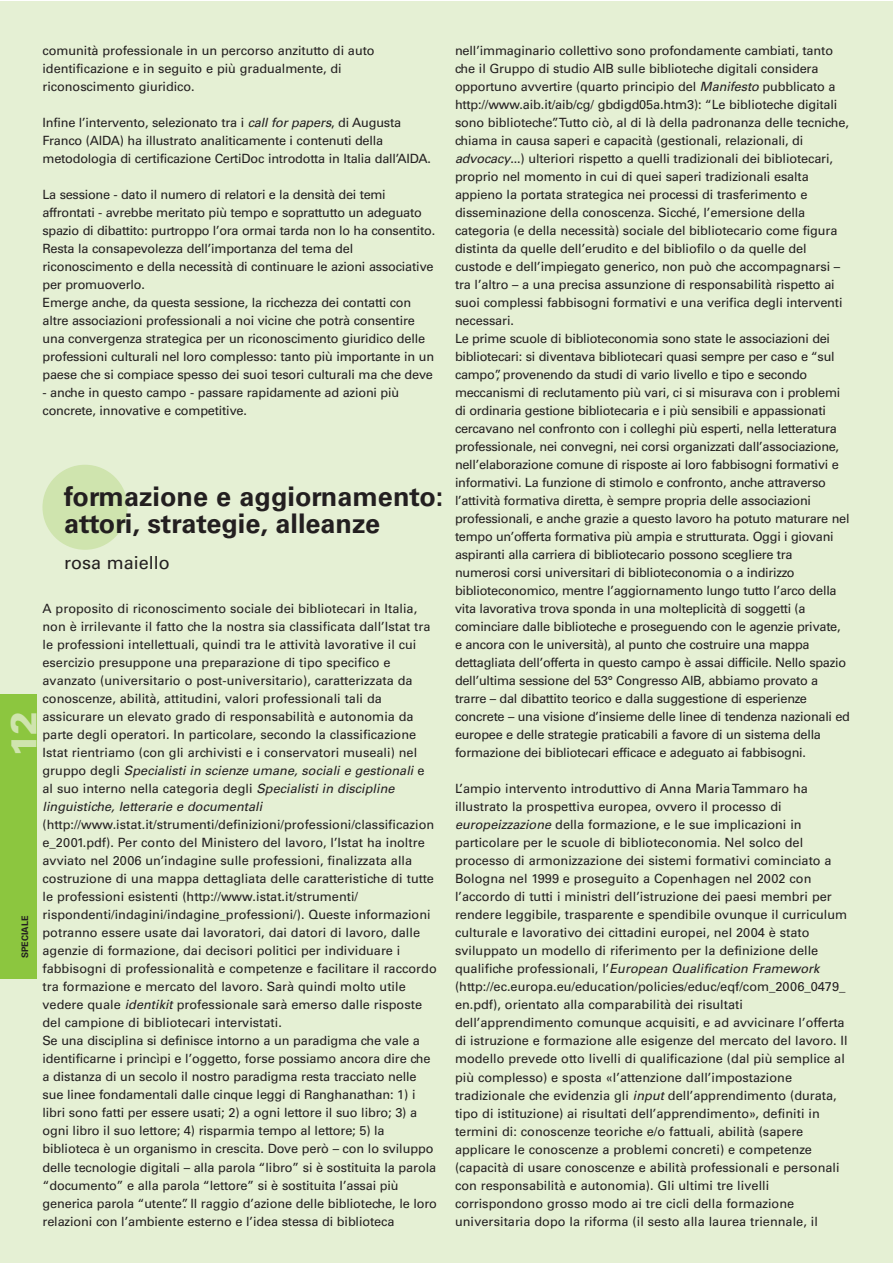
<style>
.page{position:relative;width:893px;height:1263px;background:#fff}
.page>*{position:absolute;margin:0;border:0;box-sizing:border-box;transform-origin:0 0}
.t1{font:900 36px "Univers";color:#cfe4ae}
.t2{font:700 27px/27px "Univers";color:#231f20}
.t3{font:18px "Univers";color:#231f20}
.t4{font:12.75px/18px "Univers";letter-spacing:-.01em;color:#231f20}
.t5{font:700 9px "Univers";color:#231f20}
.s1{font-style:italic}
</style>
<div class="page">
<div style="left:0;top:1px;width:893px;height:1262px;background:#e5f0d4"></div>
<div style="left:0;top:694px;width:36px;height:285px;background:#8cc63f"></div>
<div style="left:42px;top:465px;width:86px;height:85px;background:#cfe4ae;border-radius:50%"></div>
<p class="t4" style="left:43px;top:43px;width:334px">comunità professionale in un percorso anzitutto di auto identificazione e in seguito e più gradualmente, di riconoscimento giuridico.</p>
<p class="t4" style="left:43px;top:115px;width:390px">Infine l’intervento, selezionato tra i <span class="s1">call for papers</span>, di Augusta<br>Franco (AIDA) ha illustrato analiticamente i contenuti della metodologia di certificazione CertiDoc introdotta in Italia dall’AIDA.</p>
<p class="t4" style="left:43px;top:187px;width:394px">La sessione - dato il numero di relatori e la densità dei temi affrontati - avrebbe meritato più tempo e soprattutto un adeguato spazio di dibattito: purtroppo l’ora ormai tarda non lo ha consentito.<br>Resta la consapevolezza dell’importanza del tema del riconoscimento e della necessità di continuare le azioni associative per promuoverlo.<br>Emerge anche, da questa sessione, la ricchezza dei contatti con altre associazioni professionali a noi vicine che potrà consentire una convergenza strategica per un riconoscimento giuridico delle professioni culturali nel loro complesso: tanto più importante in un paese che si compiace spesso dei suoi tesori culturali ma che deve</p>
<p class="t4" style="left:43px;top:385px;width:358px">- anche in questo campo - passare rapidamente ad azioni più concrete, innovative e competitive.</p>
<h2 class="t2" style="left:64px;top:486px;width:381px">formazione e aggiornamento: attori, strategie, alleanze</h2>
<h3 class="t3" style="left:64px;top:556px;width:107px">rosa maiello</h3>
<p class="t4" style="left:43px;top:601px;width:389px">A proposito di riconoscimento sociale dei bibliotecari in Italia, non è irrilevante il fatto che la nostra sia classificata dall’Istat tra le professioni intellettuali, quindi tra le attività lavorative il cui esercizio presuppone una preparazione di tipo specifico e avanzato (universitario o post-universitario), caratterizzata da conoscenze, abilità, attitudini, valori professionali tali da assicurare un elevato grado di responsabilità e autonomia da parte degli operatori. In particolare, secondo la classificazione Istat rientriamo (con gli archivisti e i conservatori museali) nel gruppo degli <span class="s1">Specialisti in scienze umane, sociali e gestionali</span> e al suo interno nella categoria degli <span class="s1">Specialisti in discipline linguistiche, letterarie e documentali</span></p>
<p class="t4" style="left:43px;top:817px;width:396px">(http://www.istat.it/strumenti/definizioni/professioni/classificazion e_2001.pdf). Per conto del Ministero del lavoro, l’Istat ha inoltre avviato nel 2006 un’indagine sulle professioni, finalizzata alla costruzione di una mappa dettagliata delle caratteristiche di tutte le professioni esistenti (http://www.istat.it/strumenti/ rispondenti/indagini/indagine_professioni/). Queste informazioni potranno essere usate dai lavoratori, dai datori di lavoro, dalle agenzie di formazione, dai decisori politici per individuare i fabbisogni di professionalità e competenze e facilitare il raccordo tra formazione e mercato del lavoro. Sarà quindi molto utile vedere quale <span class="s1">identikit</span> professionale sarà emerso dalle risposte del campione di bibliotecari intervistati.<br>Se una disciplina si definisce intorno a un paradigma che vale a identificarne i princìpi e l’oggetto, forse possiamo ancora dire che a distanza di un secolo il nostro paradigma resta tracciato nelle sue linee fondamentali dalle cinque leggi di Ranghanathan: 1) i libri sono fatti per essere usati; 2) a ogni lettore il suo libro; 3) a ogni libro il suo lettore; 4) risparmia tempo al lettore; 5) la biblioteca è un organismo in crescita. Dove però – con lo sviluppo delle tecnologie digitali – alla parola “libro” si è sostituita la parola “documento” e alla parola “lettore” si è sostituita l’assai più generica parola “utente”. Il raggio d’azione delle biblioteche, le loro relazioni con l’ambiente esterno e l’idea stessa di biblioteca</p>
<h1 class="t1" style="left:11px;top:757px;width:47px;rotate:-90deg">12</h1>
<p class="t5" style="left:22px;top:958px;width:44px;rotate:-90deg">SPECIALE</p>
<p class="t4" style="left:455px;top:43px;width:397px">nell’immaginario collettivo sono profondamente cambiati, tanto che il Gruppo di studio AIB sulle biblioteche digitali considera opportuno avvertire (quarto principio del <span class="s1">Manifesto</span> pubblicato a http://www.aib.it/aib/cg/ gbdigd05a.htm3): “Le biblioteche digitali sono biblioteche”. Tutto ciò, al di là della padronanza delle tecniche, chiama in causa saperi e capacità (gestionali, relazionali, di <span class="s1">advocacy</span>...) ulteriori rispetto a quelli tradizionali dei bibliotecari, proprio nel momento in cui di quei saperi tradizionali esalta appieno la portata strategica nei processi di trasferimento e disseminazione della conoscenza. Sicché, l’emersione della categoria (e della necessità) sociale del bibliotecario come figura distinta da quelle dell’erudito e del bibliofilo o da quelle del custode e dell’impiegato generico, non può che accompagnarsi – tra l’altro – a una precisa assunzione di responsabilità rispetto ai suoi complessi fabbisogni formativi e una verifica degli interventi necessari.<br>Le prime scuole di biblioteconomia sono state le associazioni dei bibliotecari: si diventava bibliotecari quasi sempre per caso e “sul campo”, provenendo da studi di vario livello e tipo e secondo meccanismi di reclutamento più vari, ci si misurava con i problemi di ordinaria gestione bibliotecaria e i più sensibili e appassionati cercavano nel confronto con i colleghi più esperti, nella letteratura professionale, nei convegni, nei corsi organizzati dall’associazione, nell’elaborazione comune di risposte ai loro fabbisogni formativi e informativi. La funzione di stimolo e confronto, anche attraverso l’attività formativa diretta, è sempre propria delle associazioni professionali, e anche grazie a questo lavoro ha potuto maturare nel tempo un’offerta formativa più ampia e strutturata. Oggi i giovani aspiranti alla carriera di bibliotecario possono scegliere tra numerosi corsi universitari di biblioteconomia o a indirizzo biblioteconomico, mentre l’aggiornamento lungo tutto l’arco della vita lavorativa trova sponda in una molteplicità di soggetti (a cominciare dalle biblioteche e proseguendo con le agenzie private, e ancora con le università), al punto che costruire una mappa dettagliata dell’offerta in questo campo è assai difficile. Nello spazio dell’ultima sessione del 53° Congresso AIB, abbiamo provato a trarre – dal dibattito teorico e dalla suggestione di esperienze concrete – una visione d’insieme delle linee di tendenza nazionali ed europee e delle strategie praticabili a favore di un sistema della formazione dei bibliotecari efficace e adeguato ai fabbisogni.</p>
<p class="t4" style="left:455px;top:781px;width:394px">L’ampio intervento introduttivo di Anna Maria Tammaro ha illustrato la prospettiva europea, ovvero il processo di <span class="s1">europeizzazione</span> della formazione, e le sue implicazioni in particolare per le scuole di biblioteconomia. Nel solco del processo di armonizzazione dei sistemi formativi cominciato a Bologna nel 1999 e proseguito a Copenhagen nel 2002 con l’accordo di tutti i ministri dell’istruzione dei paesi membri per rendere leggibile, trasparente e spendibile ovunque il curriculum culturale e lavorativo dei cittadini europei, nel 2004 è stato sviluppato un modello di riferimento per la definizione delle qualifiche professionali, l’<span class="s1">European Qualification Framework </span>(http://ec.europa.eu/education/policies/educ/eqf/com_2006_0479_ en.pdf), orientato alla comparabilità dei risultati dell’apprendimento comunque acquisiti, e ad avvicinare l’offerta di istruzione e formazione alle esigenze del mercato del lavoro. Il modello prevede otto livelli di qualificazione (dal più semplice al più complesso) e sposta «l’attenzione dall’impostazione tradizionale che evidenzia gli <span class="s1">input</span> dell’apprendimento (durata, tipo di istituzione) ai risultati dell’apprendimento», definiti in termini di: conoscenze teoriche e/o fattuali, abilità (sapere applicare le conoscenze a problemi concreti) e competenze (capacità di usare conoscenze e abilità professionali e personali con responsabilità e autonomia). Gli ultimi tre livelli corrispondono grosso modo ai tre cicli della formazione universitaria dopo la riforma (il sesto alla laurea triennale, il</p>
</div>
